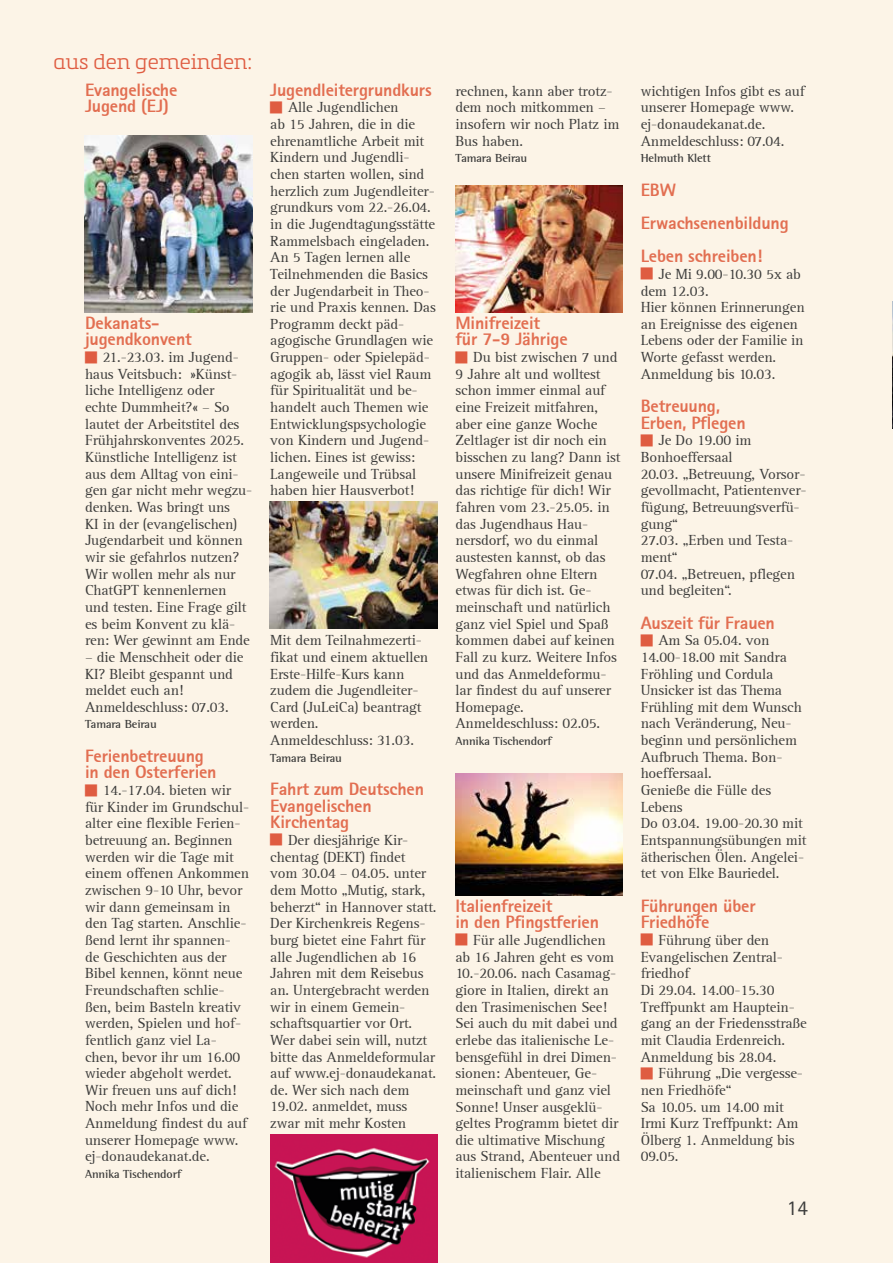
<style>
.page{position:relative;width:893px;height:1263px;background:#fcf4e7}
.page>*{position:absolute;margin:0;border:0;box-sizing:border-box;transform-origin:0 0}
.t1{font:300 21px "Metronic Slab Pro";color:#df5c41}
.t2{font:21px "Rotis Sans Serif 55";color:#3c3c3b}
.t3{font:18px/16.6px "Rotis Sans Serif Extra Bold 75";letter-spacing:-.01em;color:#e26e51}
.t4{font:15px/16.6px "Rotis Serif";letter-spacing:-.01em;color:#3c3c3b}
.t5{font:700 12px "Rotis Semi Serif";letter-spacing:-.01em;color:#3c3c3b}
</style>
<div class="page">
<img style="left:84px;top:135px;width:168px;height:177px">
<img style="left:270px;top:502px;width:167px;height:126px">
<img style="left:455px;top:774px;width:168px;height:121px">
<img style="left:455px;top:185px;width:168px;height:127px">
<img style="left:892px;top:302px;width:1px;height:127px">
<img style="left:270px;top:1134px;width:167px;height:129px">
<h1 class="t1" style="left:53px;top:48px;width:200px">aus den gemeinden:</h1>
<p class="t3" style="left:85px;top:81px;width:94px">Evangelische<br>Jugend (EJ)</p>
<p class="t3" style="left:85px;top:314px;width:108px">Dekanats&shy;jugendkonvent</p>
<p class="t4" style="left:85px;top:349px;width:169px;text-indent:18px">21.-23.03. im Jugend&shy;haus Veitsbuch: »Künst&shy;liche Intelligenz oder<br>echte Dummheit?« – So lautet der Arbeitstitel des<br>Frühjahrskonventes 2025.<br>Künstliche Intelligenz ist aus dem Alltag von eini&shy;gen gar nicht mehr wegzu&shy;denken. Was bringt uns<br>KI in der (evangelischen)<br>Jugendarbeit und können wir sie gefahrlos nutzen?<br>Wir wollen mehr als nur<br>ChatGPT kennenlernen und testen. Eine Frage gilt es beim Konvent zu klä&shy;ren: Wer gewinnt am Ende</p>
<p class="t4" style="left:85px;top:649px;width:160px">– die Menschheit oder die<br>KI? Bleibt gespannt und meldet euch an!<br>Anmeldeschluss: 07.03.</p>
<p class="t5" style="left:85px;top:717px;width:73px">Tamara Beirau</p>
<p class="t3" style="left:85px;top:747px;width:133px">Ferienbetreuung in den Osterferien</p>
<p class="t4" style="left:85px;top:782px;width:166px;text-indent:18px">14.-17.04. bieten wir für Kinder im Grundschul&shy;alter eine flexible Ferien&shy;betreuung an. Beginnen werden wir die Tage mit einem offenen Ankommen zwischen 9-10 Uhr, bevor wir dann gemeinsam in den Tag starten. Anschlie&shy;ßend lernt ihr spannen-<br>de Geschichten aus der<br>Bibel kennen, könnt neue<br>Freundschaften schlie&shy;ßen, beim Basteln kreativ werden, Spielen und hof&shy;fentlich ganz viel La&shy;chen, bevor ihr um 16.00 wieder abgeholt werdet.<br>Wir freuen uns auf dich!<br>Noch mehr Infos und die<br>Anmeldung findest du auf unserer Homepage www. ej-donaudekanat.de.</p>
<p class="t5" style="left:85px;top:1167px;width:98px">Annika Tischendorf</p>
<p class="t3" style="left:270px;top:81px;width:163px">Jugendleitergrundkurs</p>
<p class="t4" style="left:270px;top:99px;width:167px;text-indent:18px">Alle Jugendlichen<br>ab 15 Jahren, die in die ehrenamtliche Arbeit mit<br>Kindern und Jugendli&shy;chen starten wollen, sind herzlich zum Jugendleiter&shy;grundkurs vom 22.-26.04. in die Jugendtagungsstätte<br>Rammelsbach eingeladen.<br>An 5 Tagen lernen alle<br>Teilnehmenden die Basics der Jugendarbeit in Theo&shy;rie und Praxis kennen. Das<br>Programm deckt päd&shy;agogische Grundlagen wie<br>Gruppen- oder Spielepäd&shy;agogik ab, lässt viel Raum für Spiritualität und be&shy;handelt auch Themen wie<br>Entwicklungspsychologie von Kindern und Jugend&shy;lichen. Eines ist gewiss:<br>Langeweile und Trübsal haben hier Hausverbot!</p>
<p class="t4" style="left:270px;top:632px;width:159px">Mit dem Teilnahmezerti&shy;fikat und einem aktuellen<br>Erste-Hilfe-Kurs kann zudem die Jugendleiter-<br>Card (JuLeiCa) beantragt werden.<br>Anmeldeschluss: 31.03.</p>
<p class="t5" style="left:270px;top:750px;width:73px">Tamara Beirau</p>
<p class="t3" style="left:270px;top:780px;width:155px">Fahrt zum Deutschen<br>Evangelischen<br>Kirchentag</p>
<p class="t4" style="left:270px;top:832px;width:168px;text-indent:18px">Der diesjährige Kir&shy;chentag (DEKT) findet<br>vom 30.04 – 04.05. unter dem Motto „Mutig, stark, beherzt“ in Hannover statt.<br>Der Kirchenkreis Regens&shy;burg bietet eine Fahrt für alle Jugendlichen ab 16<br>Jahren mit dem Reisebus an. Untergebracht werden wir in einem Gemein&shy;schaftsquartier vor Ort.<br>Wer dabei sein will, nutzt bitte das Anmeldeformular auf www.ej-donaudekanat. de. Wer sich nach dem<br>19.02. anmeldet, muss zwar mit mehr Kosten</p>
<p class="t4" style="left:455px;top:83px;width:165px">rechnen, kann aber trotz&shy;dem noch mitkommen – insofern wir noch Platz im<br>Bus haben.</p>
<p class="t5" style="left:455px;top:151px;width:73px">Tamara Beirau</p>
<p class="t3" style="left:455px;top:314px;width:114px">Minifreizeit<br>für 7-9 Jährige</p>
<p class="t4" style="left:455px;top:349px;width:167px;text-indent:18px">Du bist zwischen 7 und<br>9 Jahre alt und wolltest schon immer einmal auf eine Freizeit mitfahren, aber eine ganze Woche<br>Zeltlager ist dir noch ein bisschen zu lang? Dann ist unsere Minifreizeit genau das richtige für dich! Wir fahren vom 23.-25.05. in das Jugendhaus Hau&shy;nersdorf, wo du einmal austesten kannst, ob das<br>Wegfahren ohne Eltern etwas für dich ist. Ge&shy;meinschaft und natürlich ganz viel Spiel und Spaß kommen dabei auf keinen<br>Fall zu kurz. Weitere Infos und das Anmeldeformu&shy;lar findest du auf unserer<br>Homepage.<br>Anmeldeschluss: 02.05.</p>
<p class="t5" style="left:455px;top:734px;width:98px">Annika Tischendorf</p>
<p class="t3" style="left:455px;top:897px;width:145px">Italienfreizeit<br>in den Pfingstferien</p>
<p class="t4" style="left:455px;top:932px;width:166px;text-indent:18px">Für alle Jugendlichen ab 16 Jahren geht es vom<br>10.-20.06. nach Casamag&shy;giore in Italien, direkt an den Trasimenischen See!<br>Sei auch du mit dabei und erlebe das italienische Le&shy;bensgefühl in drei Dimen&shy;sionen: Abenteuer, Ge&shy;meinschaft und ganz viel<br>Sonne! Unser ausgeklü&shy;geltes Programm bietet dir die ultimative Mischung aus Strand, Abenteuer und italienischem Flair. Alle</p>
<p class="t4" style="left:641px;top:83px;width:166px">wichtigen Infos gibt es auf unserer Homepage www. ej-donaudekanat.de.<br>Anmeldeschluss: 07.04.</p>
<p class="t5" style="left:641px;top:151px;width:72px">Helmuth Klett</p>
<p class="t3" style="left:641px;top:173px;width:149px;line-height:33.3px">EBW<br>Erwachsenenbildung<br>Leben schreiben!</p>
<p class="t4" style="left:641px;top:266px;width:165px;text-indent:18px">Je Mi 9.00-10.30 5x ab dem 12.03.<br>Hier können Erinnerungen an Ereignisse des eigenen<br>Lebens oder der Familie in<br>Worte gefasst werden.<br>Anmeldung bis 10.03.</p>
<p class="t3" style="left:641px;top:397px;width:107px">Betreuung,<br>Erben, Pflegen</p>
<p class="t4" style="left:641px;top:432px;width:167px;text-indent:18px">Je Do 19.00 im<br>Bonhoeffersaal<br>20.03. „Betreuung, Vorsor&shy;gevollmacht, Patientenver&shy;fügung, Betreuungsverfü&shy;gung“<br>27.03. „Erben und Testa&shy;ment“<br>07.04. „Betreuen, pflegen und begleiten“.</p>
<p class="t3" style="left:641px;top:614px;width:136px">Auszeit für Frauen</p>
<p class="t4" style="left:641px;top:632px;width:167px;text-indent:18px">Am Sa 05.04. von<br>14.00-18.00 mit Sandra<br>Fröhling und Cordula<br>Unsicker ist das Thema<br>Frühling mit dem Wunsch nach Veränderung, Neu&shy;beginn und persönlichem<br>Aufbruch Thema. Bon&shy;hoeffersaal.<br>Genieße die Fülle des<br>Lebens<br>Do 03.04. 19.00-20.30 mit<br>Entspannungsübungen mit ätherischen Ölen. Angelei&shy;tet von Elke Bauriedel.</p>
<p class="t3" style="left:641px;top:897px;width:117px">Führungen über<br>Friedhöfe</p>
<p class="t4" style="left:641px;top:932px;width:168px;text-indent:18px">Führung über den<br>Evangelischen Zentral&shy;friedhof<br>Di 29.04. 14.00-15.30<br>Treffpunkt am Hauptein&shy;gang an der Friedensstraße mit Claudia Erdenreich.<br>Anmeldung bis 28.04.</p>
<p class="t4" style="left:641px;top:1065px;width:164px;text-indent:18px">Führung „Die vergesse&shy;nen Friedhöfe“<br>Sa 10.05. um 14.00 mit<br>Irmi Kurz Treffpunkt: Am<br>Ölberg 1. Anmeldung bis<br>09.05.</p>
<h1 class="t2" style="left:787px;top:1195px;width:22px">14</h1>
</div>
